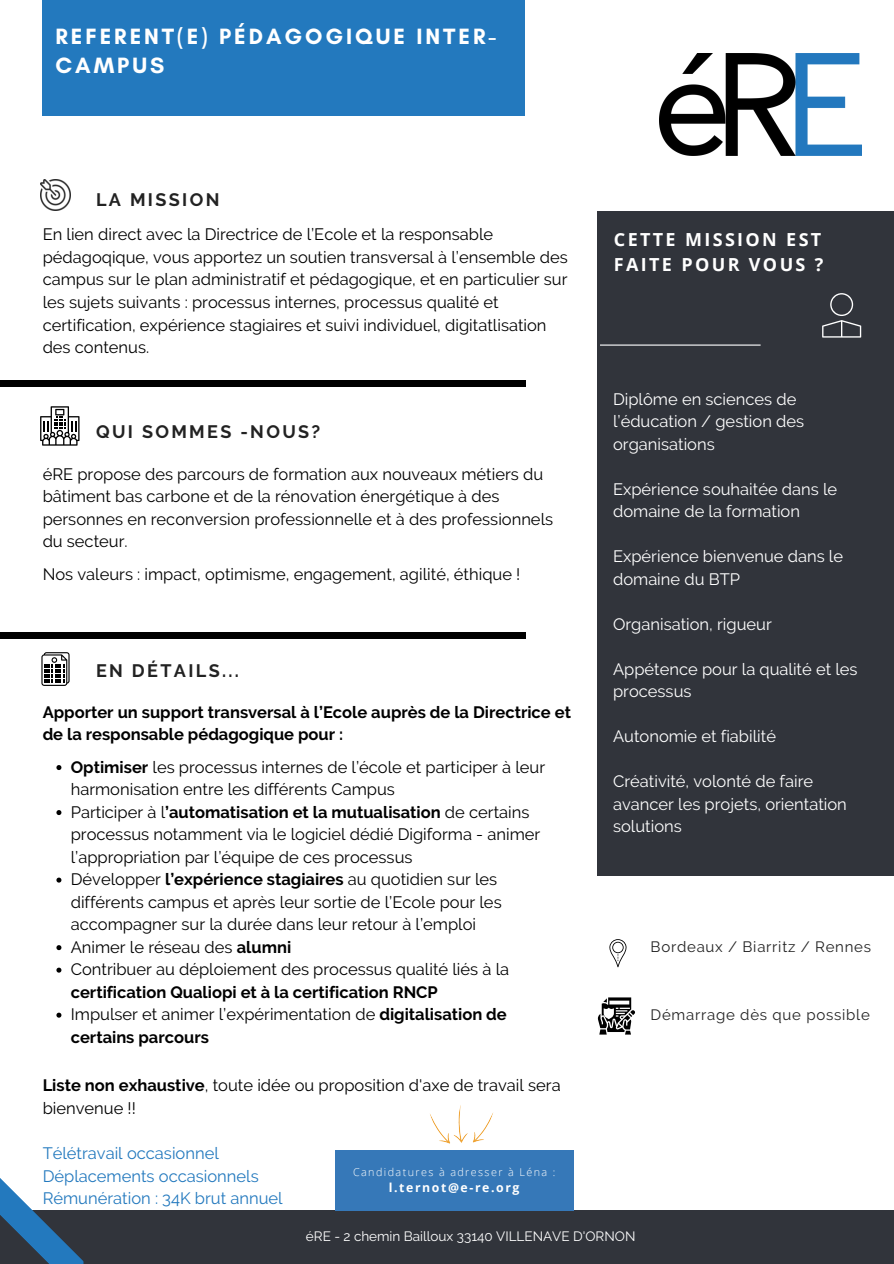
<style>
.page{position:relative;width:894px;height:1264px;background:#fff}
.page>*{position:absolute;margin:0;border:0;box-sizing:border-box;transform-origin:0 0}
.t1{font:700 22.5px/29.2px "Glacial Indifference";letter-spacing:.13em;color:#fff}
.t2{font:700 18px "Raleway";letter-spacing:.13em;color:#222}
.t3{font:700 18px/24.8px "Open Sans";letter-spacing:.13em;color:#fff}
.t4{font:16.5px/22.5px "Raleway";color:#000}
.t5{font:16.5px/22.5px "Raleway";color:#fff}
.t6{font:700 16.5px/22.5px "Raleway";color:#000}
.t7{font:16.5px/22.5px "Raleway";color:#2379be}
.t8{font:15px "Raleway";letter-spacing:.05em;color:#222}
.t9{font:13.5px "Raleway";color:#fff}
.t10{font:700 12.3px "Open Sans";letter-spacing:.13em;color:#fff}
.t11{font:300 10.8px "Open Sans";letter-spacing:.13em;color:#fff}
.s1{font-weight:700}
</style>
<div class="page">
<div style="left:597px;top:211px;width:296px;height:664px;background:#31343b"></div>
<hr style="left:600px;top:344px;width:160px;height:1px;background:#fff">
<div style="left:0;top:380px;width:525px;height:6px;background:#000"></div>
<svg style="left:41px;top:652px;width:29px;height:34px"></svg>
<img style="left:40px;top:180px;width:30px;height:30px">
<svg style="left:40px;top:406px;width:39px;height:39px"></svg>
<div style="left:0;top:632px;width:525px;height:6px;background:#000"></div>
<svg style="left:609px;top:939px;width:17px;height:28px"></svg>
<svg style="left:597px;top:997px;width:38px;height:37px"></svg>
<svg style="left:56px;top:765px;width:5px;height:5px"></svg>
<svg style="left:56px;top:810px;width:5px;height:5px"></svg>
<svg style="left:56px;top:877px;width:5px;height:5px"></svg>
<svg style="left:56px;top:945px;width:5px;height:5px"></svg>
<svg style="left:56px;top:967px;width:5px;height:5px"></svg>
<svg style="left:56px;top:1012px;width:5px;height:5px"></svg>
<img style="left:659px;top:54px;width:202px;height:101px">
<div style="left:0;top:1210px;width:893px;height:53px;background:#31343b"></div>
<svg style="left:0;top:1178px;width:83px;height:85px"></svg>
<img style="left:430px;top:1105px;width:63px;height:39px">
<div style="left:335px;top:1150px;width:238px;height:60px;background:#3678b8"></div>
<div style="left:43px;top:0;width:482px;height:115px;background:#2379be"></div>
<svg style="left:822px;top:293px;width:39px;height:44px"></svg>
<h4 class="t1" style="left:56px;top:21px;width:442px">REFERENT(E) PÉDAGOGIQUE INTER-<br>CAMPUS</h4>
<p class="t2" style="left:96px;top:189px;width:125px">LA MISSION</p>
<h3 class="t4" style="left:43px;top:223px;width:526px">En lien direct avec la Directrice de l’Ecole et la responsable pédagoqique, vous apportez un soutien transversal à l’ensemble des campus sur le plan administratif et pédagogique, et en particulier sur les sujets suivants : processus internes, processus qualité et certification, expérience stagiaires et suivi individuel, digitatlisation des contenus.</h3>
<h4 class="t2" style="left:96px;top:421px;width:226px">QUI SOMMES -NOUS?</h4>
<h2 class="t4" style="left:43px;top:462px;width:512px">éRE propose des parcours de formation aux nouveaux métiers du bâtiment bas carbone et de la rénovation énergétique à des personnes en reconversion professionnelle et à des professionnels du secteur.</h2>
<h2 class="t4" style="left:43px;top:562px;width:479px">Nos valeurs : impact, optimisme, engagement, agilité, éthique !</h2>
<p class="t2" style="left:96px;top:660px;width:144px">EN DÉTAILS...</p>
<p class="t6" style="left:43px;top:700px;width:529px">Apporter un support transversal à l’Ecole auprès de la Directrice et de la responsable pédagogique pour :</p>
<p class="t4" style="left:71px;top:755px;width:476px"><span class="s1">Optimiser</span> les processus internes de l’école et participer à leur harmonisation entre les différents Campus</p>
<p class="t4" style="left:71px;top:800px;width:471px">Participer à l<span class="s1">’automatisation et la mutualisation</span> de certains processus notamment via le logiciel dédié Digiforma - animer l’appropriation par l’équipe de ces processus</p>
<h4 class="t4" style="left:71px;top:868px;width:432px">Développer <span class="s1">l’expérience stagiaires</span> au quotidien sur les différents campus et après leur sortie de l’Ecole pour les accompagner sur la durée dans leur retour à l’emploi</h4>
<h4 class="t4" style="left:71px;top:935px;width:222px">Animer le réseau des <span class="s1">alumni</span></h4>
<h4 class="t4" style="left:71px;top:958px;width:440px">Contribuer au déploiement des processus qualité liés à la <span class="s1">certification Qualiopi et à la certification RNCP</span></h4>
<h4 class="t4" style="left:71px;top:1003px;width:437px">Impulser et animer l’expérimentation de <span class="s1">digitalisation de certains parcours</span></h4>
<h4 class="t4" style="left:43px;top:1074px;width:519px"><span class="s1">Liste non exhaustive</span>, toute idée ou proposition d'axe de travail sera bienvenue !!</h4>
<h4 class="t7" style="left:43px;top:1141px;width:241px">Télétravail occasionnel<br>Déplacements occasionnels<br>Rémunération : 34K brut annuel</h4>
<p class="t11" style="left:353px;top:1164px;width:204px">Candidatures à adresser à Léna :</p>
<h4 class="t10" style="left:388px;top:1178px;width:132px">l.ternot@e-re.org</h4>
<h1 class="t3" style="left:613px;top:226px;width:211px">CETTE MISSION EST<br>FAITE POUR VOUS ?</h1>
<p class="t5" style="left:613px;top:387px;width:192px">Diplôme en sciences de l’éducation / gestion des organisations</p>
<h2 class="t5" style="left:613px;top:477px;width:225px">Expérience souhaitée dans le domaine de la formation</h2>
<h4 class="t5" style="left:613px;top:545px;width:231px">Expérience bienvenue dans le domaine du BTP</h4>
<p class="t5" style="left:613px;top:612px;width:160px">Organisation, rigueur</p>
<p class="t5" style="left:613px;top:657px;width:246px">Appétence pour la qualité et les processus</p>
<p class="t5" style="left:613px;top:725px;width:164px">Autonomie et fiabilité</p>
<h2 class="t5" style="left:613px;top:770px;width:235px">Créativité, volonté de faire avancer les projets, orientation solutions</h2>
<p class="t8" style="left:650px;top:937px;width:222px">Bordeaux / Biarritz / Rennes</p>
<p class="t8" style="left:650px;top:1006px;width:221px">Démarrage dès que possible</p>
<p class="t9" style="left:306px;top:1227px;width:331px">éRE - 2 chemin Bailloux 33140 VILLENAVE D'ORNON</p>
</div>
